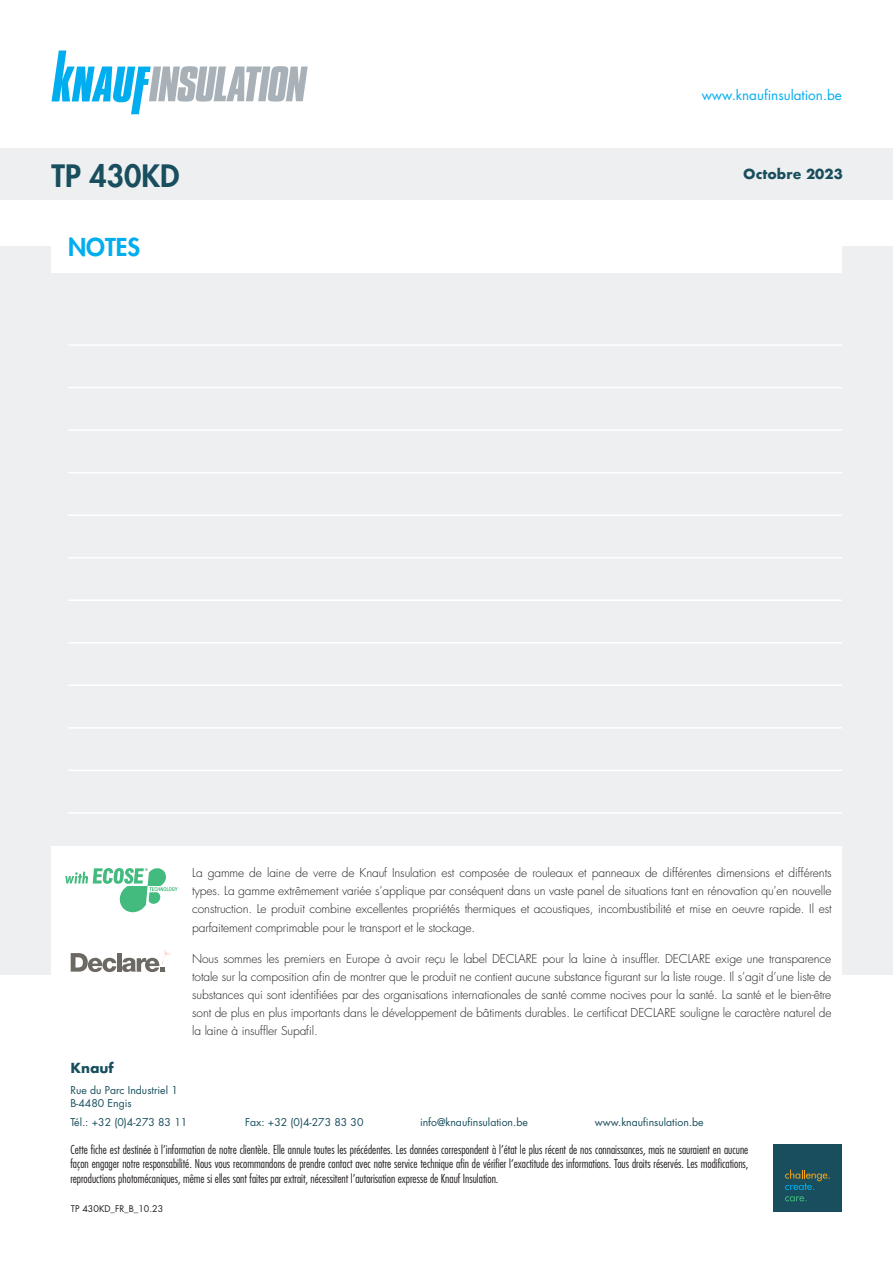
<style>
.page{position:relative;width:893px;height:1263px;background:#fff}
.page>*{position:absolute;margin:0;border:0;box-sizing:border-box;transform-origin:0 0}
.t1{font:800 30px "Futura Std";color:#184e5d}
.t2{font:800 24px "Futura Std";color:#00aeef}
.t3{font:13.5px "Futura Std";color:#00aeef}
._3-Texte_courrant{font:700 13.5px "Futura";color:#184e5d}
._3_1-Texte_courrant_2{font:300 12px/18px "Futura Std";letter-spacing:-.01em;color:#231f20;text-align:justify}
.t4{font:300 condensed 12px/14.4px "Futura Std";color:#231f20;text-align:justify}
.t5{font:10.5px/12.6px "Futura Std";color:#184e5d}
._3-Texte_courrant-2{font:9px "Futura Std";color:#231f20}
.t6{font:300 3.15px "Gotham";color:#54534a}
</style>
<div class="page">
<hr style="left:892px;top:1063px;width:1px;height:59px;background:#eeeff1">
<div style="left:0;top:247px;width:893px;height:728px;background:#eeeff1"></div>
<div style="left:51px;top:221px;width:791px;height:51px;background:#fff"></div>
<div style="left:0;top:149px;width:893px;height:51px;background:#eeeff1"></div>
<svg style="left:52px;top:50px;width:256px;height:64px"></svg>
<div style="left:774px;top:1144px;width:68px;height:68px;background:#184e5d"></div>
<svg style="left:785px;top:1169px;width:45px;height:21px"></svg>
<svg style="left:785px;top:1196px;width:21px;height:5px"></svg>
<hr style="left:68px;top:344px;width:774px;height:2px;background:#fff">
<hr style="left:68px;top:387px;width:774px;height:1px;background:#fff">
<hr style="left:68px;top:429px;width:774px;height:2px;background:#fff">
<hr style="left:68px;top:472px;width:774px;height:1px;background:#fff">
<hr style="left:68px;top:514px;width:774px;height:2px;background:#fff">
<hr style="left:68px;top:557px;width:774px;height:1px;background:#fff">
<hr style="left:68px;top:599px;width:774px;height:2px;background:#fff">
<hr style="left:68px;top:642px;width:774px;height:1px;background:#fff">
<hr style="left:68px;top:684px;width:774px;height:2px;background:#fff">
<hr style="left:68px;top:727px;width:774px;height:1px;background:#fff">
<hr style="left:68px;top:770px;width:774px;height:1px;background:#fff">
<hr style="left:68px;top:812px;width:774px;height:2px;background:#fff">
<div style="left:51px;top:846px;width:791px;height:184px;background:#fff"></div>
<svg style="left:65px;top:868px;width:113px;height:44px"></svg>
<hr style="left:117px;top:953px;width:4px;height:19px;background:#6c6863">
<svg style="left:71px;top:953px;width:45px;height:19px"></svg>
<svg style="left:122px;top:950px;width:49px;height:22px"></svg>
<p class="t3" style="left:702px;top:86px;width:142px">www.knaufinsulation.be</p>
<p class="t1" style="left:52px;top:157px;width:130px">TP 430KD</p>
<p class="_3-Texte_courrant" style="left:743px;top:165px;width:101px">Octobre 2023</p>
<p class="t2" style="left:68px;top:232px;width:74px">NOTES</p>
<p class="t6" style="left:165px;top:969px;width:3px">®</p>
<p class="_3-Texte_courrant" style="left:70px;top:1058px;width:45px">Knauf</p>
<p class="t5" style="left:70px;top:1084px;width:109px">Rue du Parc Industriel 1<br>B-4480 Engis</p>
<p class="_3_1-Texte_courrant_2" style="left:192px;top:864px;width:641px">La gamme de laine de verre de Knauf Insulation est composée de rouleaux et panneaux de différentes dimensions et différents types. La gamme extrêmement variée s’applique par conséquent dans un vaste panel de situations tant en rénovation qu’en nouvelle construction. Le produit combine excellentes propriétés thermiques et acoustiques, incombustibilité et mise en oeuvre rapide. Il est parfaitement comprimable pour le transport et le stockage.</p>
<p class="_3_1-Texte_courrant_2" style="left:192px;top:949px;width:641px">Nous sommes les premiers en Europe à avoir reçu le label DECLARE pour la laine à insuffler. DECLARE exige une transparence totale sur la composition afin de montrer que le produit ne contient aucune substance figurant sur la liste rouge. Il s’agit d’une liste de substances qui sont identifiées par des organisations internationales de santé comme nocives pour la santé. La santé et le bien-être sont de plus en plus importants dans le développement de bâtiments durables. Le certificat DECLARE souligne le caractère naturel de la laine à insuffler Supafil.</p>
<p class="t5" style="left:70px;top:1116px;width:118px">Tél.: +32 (0)4-273 83 11</p>
<p class="t5" style="left:245px;top:1116px;width:120px">Fax: +32 (0)4-273 83 30</p>
<p class="t5" style="left:420px;top:1116px;width:109px">info@knaufinsulation.be</p>
<p class="t5" style="left:595px;top:1116px;width:110px">www.knaufinsulation.be</p>
<p class="t4" style="left:70px;top:1142px;width:680px">Cette fiche est destinée à l’information de notre clientèle. Elle annule toutes les précédentes. Les données correspondent à l’état le plus récent de nos connaissances, mais ne sauraient en aucune façon engager notre responsabilité. Nous vous recommandons de prendre contact avec notre service technique afin de vérifier l‘exactitude des informations. Tous droits réservés. Les modifications, reproductions photomécaniques, même si elles sont faites par extrait, nécessitent l’autorisation expresse de Knauf Insulation.</p>
<p class="_3-Texte_courrant-2" style="left:71px;top:1203px;width:94px">TP 430KD_FR_B_10.23</p>
</div>
